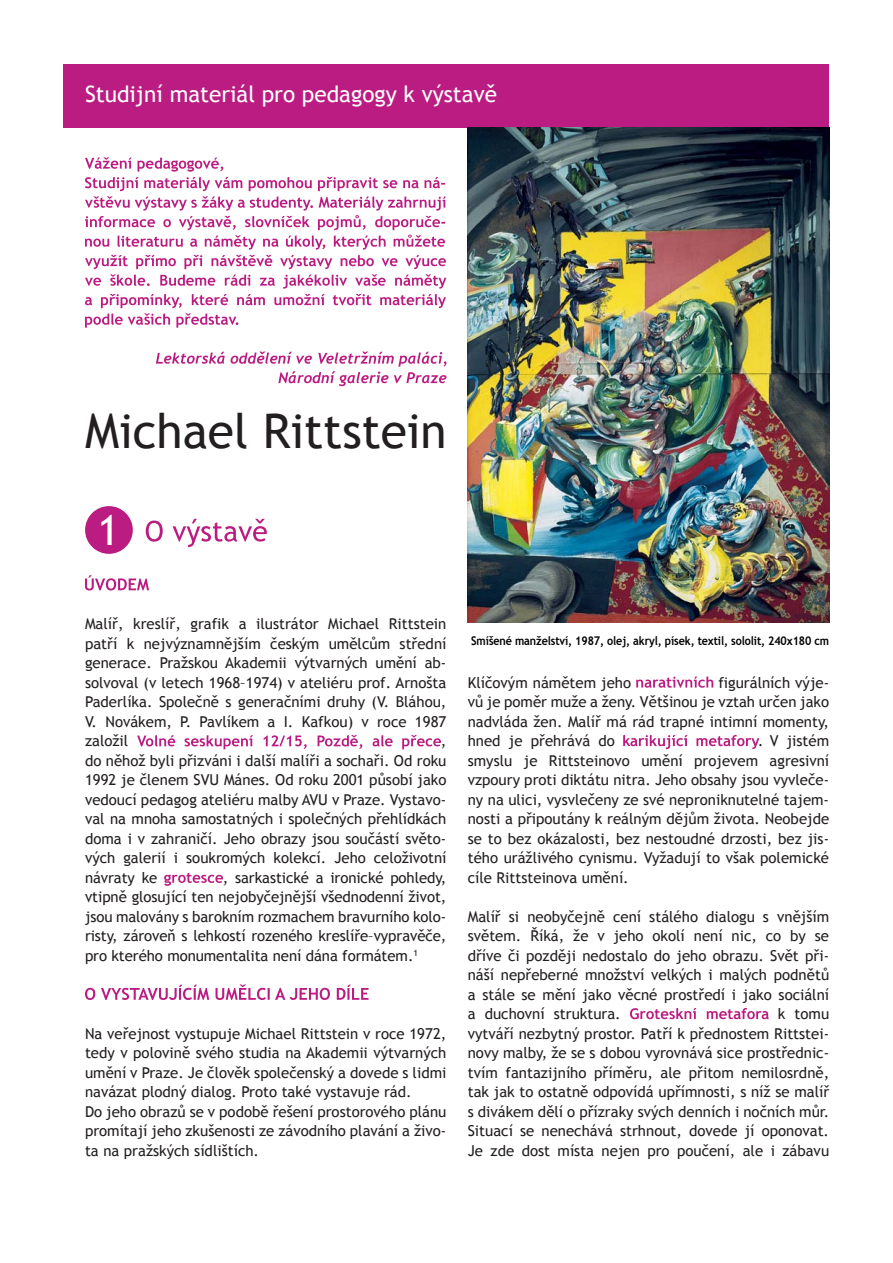
<style>
.page{position:relative;width:893px;height:1263px;background:#fff}
.page>*{position:absolute;margin:0;border:0;box-sizing:border-box;transform-origin:0 0}
.t1{font:48px "Trebuchet MS";color:#231f20}
.t2{font:42px "Trebuchet MS";color:#fff}
.t3{font:22.5px "Trebuchet MS";color:#fff}
.t4{font:15px/19.5px "Trebuchet MS";color:#231f20;text-align:justify}
.t5{font:700 12px "Trebuchet MS";letter-spacing:-.01em;color:#000;scale:.9 1}
</style>
<div class="page">
<div style="left:64px;top:64px;width:765px;height:64px;background:#bb1c82"></div>
<svg style="left:85px;top:157px;width:361px;height:171px"></svg>
<svg style="left:156px;top:352px;width:290px;height:34px"></svg>
<img style="left:468px;top:128px;width:361px;height:495px">
<div style="left:85px;top:506px;width:48px;height:48px;background:#bb1c82;border-radius:50%"></div>
<svg style="left:146px;top:519px;width:121px;height:28px"></svg>
<svg style="left:85px;top:575px;width:64px;height:15px"></svg>
<svg style="left:137px;top:735px;width:304px;height:14px"></svg>
<svg style="left:164px;top:873px;width:59px;height:13px"></svg>
<svg style="left:85px;top:984px;width:283px;height:16px"></svg>
<svg style="left:636px;top:676px;width:77px;height:12px"></svg>
<svg style="left:623px;top:735px;width:138px;height:14px"></svg>
<svg style="left:630px;top:1008px;width:139px;height:11px"></svg>
<h3 class="t3" style="left:85px;top:81px;width:414px">Studijní materiál pro pedagogy k výstavě</h3>
<h1 class="t1" style="left:85px;top:403px;width:363px">Michael Rittstein</h1>
<h2 class="t2" style="left:98px;top:506px;width:24px">1</h2>
<p class="t4" style="left:85px;top:614px;width:363px">Malíř, kreslíř, grafik a ilustrátor Michael Rittstein patří k nejvýznamnějším českým umělcům střední generace. Pražskou Akademii výtvarných umění ab&shy;solvoval (v letech 1968–1974) v ateliéru prof. Arnošta Paderlíka. Společně s generačními druhy (V. Bláhou, V. Novákem, P. Pavlíkem a I. Kafkou) v roce 1987 založil</p>
<p class="t4" style="left:85px;top:731px;width:363px;text-indent:356px">, do něhož byli přizváni i další malíři a sochaři. Od roku 1992 je členem SVU Mánes. Od roku 2001 působí jako vedoucí pedagog ateliéru malby AVU v Praze. Vystavo&shy;val na mnoha samostatných i společných přehlídkách doma i v zahraničí. Jeho obrazy jsou součástí světo&shy;vých galerií i soukromých kolekcí. Jeho celoživotní návraty ke</p>
<p class="t4" style="left:85px;top:868px;width:363px;text-indent:138px">, sarkastické a ironické pohledy, vtipně glosující ten nejobyčejnější všednodenní život, jsou malovány s barokním rozmachem bravurního kolo&shy;risty, zároveň s lehkostí rozeného kreslíře–vypravěče, pro kterého monumentalita není dána formátem.<sup>1</sup></p>
<p class="t4" style="left:85px;top:1024px;width:363px;text-align:left">Na veřejnost vystupuje Michael Rittstein v roce 1972, tedy v polovině svého studia na Akademii výtvarných umění v Praze. Je člověk společenský a dovede s lidmi navázat plodný dialog. Proto také vystavuje rád.<br>Do jeho obrazů se v podobě řešení prostorového plánu promítají jeho zkušenosti ze závodního plavání a živo&shy;ta na pražských sídlištích.</p>
<p class="t5" style="left:471px;top:633px;width:399px">Smíšené manželství, 1987, olej, akryl, písek, textil, sololit, 240x180 cm</p>
<p class="t4" style="left:468px;top:672px;width:165px">Klíčovým námětem jeho</p>
<p class="t4" style="left:468px;top:672px;width:363px;text-indent:251px">figurálních výje&shy;vů je poměr muže a ženy. Většinou je vztah určen jako nadvláda žen. Malíř má rád trapné intimní momenty, hned je přehrává do</p>
<p class="t4" style="left:468px;top:731px;width:363px;text-indent:302px">V jistém smyslu je Rittsteinovo umění projevem agresivní vzpoury proti diktátu nitra. Jeho obsahy jsou vyvleče&shy;ny na ulici, vysvlečeny ze své neproniknutelné tajem&shy;nosti a připoutány k reálným dějům života. Neobejde se to bez okázalosti, bez nestoudné drzosti, bez jis&shy;tého urážlivého cynismu. Vyžadují to však polemické cíle Rittsteinova umění.</p>
<p class="t4" style="left:468px;top:906px;width:363px">Malíř si neobyčejně cení stálého dialogu s vnějším světem. Říká, že v jeho okolí není nic, co by se dříve či později nedostalo do jeho obrazu. Svět při&shy;náší nepřeberné množství velkých i malých podnětů a stále se mění jako věcné prostředí i jako sociální a duchovní struktura.</p>
<p class="t4" style="left:468px;top:1004px;width:363px;text-indent:310px">k tomu vytváří nezbytný prostor. Patří k přednostem Rittstei&shy;novy malby, že se s dobou vyrovnává sice prostřednic&shy;tvím fantazijního příměru, ale přitom nemilosrdně, tak jak to ostatně odpovídá upřímnosti, s níž se malíř s divákem dělí o přízraky svých denních i nočních můr.<br>Situací se nenechává strhnout, dovede jí oponovat.<br>Je zde dost místa nejen pro poučení, ale i zábavu</p>
</div>
